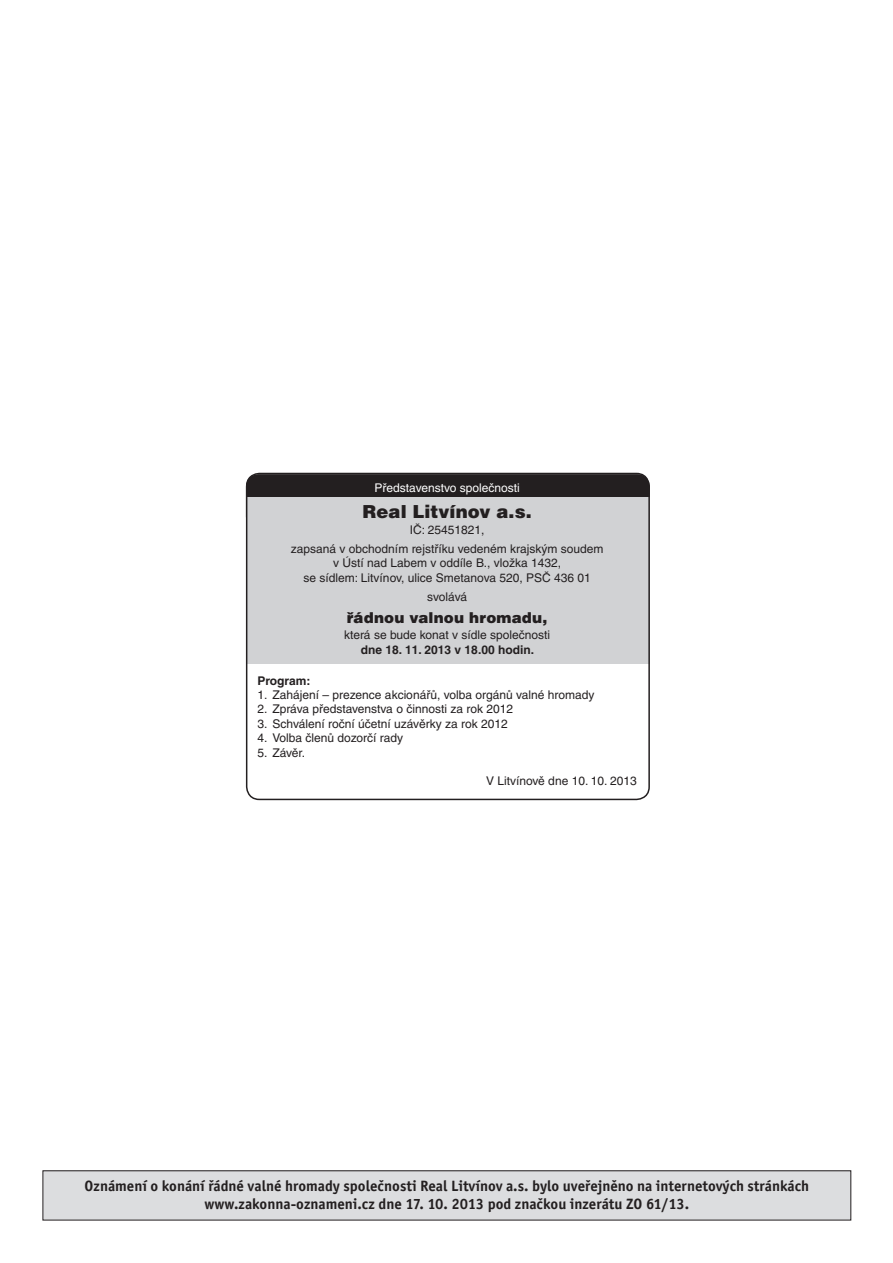
<style>
.page{position:relative;width:893px;height:1263px;background:#fff}
.page>*{position:absolute;margin:0;border:0;box-sizing:border-box;transform-origin:0 0}
.t1{font:900 18px "Helvetica CE";color:#231f20}
.t2{font:700 15px/18px "Officina Sans ITC";color:#231f20;text-align:center}
.t3{font:900 15px "Helvetica CE";letter-spacing:.01em;color:#231f20}
.t4{font:12px/18.6px "Helvetica CE";color:#231f20;text-align:center}
.t5{font:700 12px "Helvetica CE";color:#231f20}
.t6{font:12px "Helvetica CE";color:#fff}
</style>
<div class="page">
<div style="left:246px;top:474px;width:404px;height:55px;background:#231f20;border-radius:13px"></div>
<div style="left:246px;top:497px;width:404px;height:166px;background:#d1d2d4"></div>
<div style="left:43px;top:1171px;width:808px;height:49px;background:#dcdddf"></div>
<div style="left:43px;top:1170px;width:808px;height:50px;border:1px solid #231f20"></div>
<div style="left:246px;top:473px;width:404px;height:327px;border:2px solid #231f20;border-radius:13px"></div>
<p class="t6" style="left:375px;top:481px;width:147px">Představenstvo společnosti</p>
<h1 class="t1" style="left:363px;top:501px;width:171px">Real Litvínov a.s.</h1>
<p class="t4" style="left:291px;top:521px;width:314px">IČ: 25451821,<br>zapsaná v obchodním rejstříku vedeném krajským soudem</p>
<p class="t4" style="left:304px;top:556px;width:289px;line-height:14.4px">v Ústí nad Labem v oddíle B., vložka 1432,<br>se sídlem: Litvínov, ulice Smetanova 520, PSČ 436 01</p>
<p class="t4" style="left:427px;top:587px;width:41px">svolává</p>
<p class="t3" style="left:347px;top:609px;width:202px">řádnou valnou hromadu,</p>
<p class="t4" style="left:344px;top:626px;width:208px">která se bude konat v sídle společnosti</p>
<p class="t5" style="left:361px;top:642px;width:175px">dne 18. 11. 2013 v 18.00 hodin.</p>
<p class="t5" style="left:257px;top:673px;width:55px">Program:</p>
<p class="t4" style="left:257px;top:685px;width:339px">1. Zahájení – prezence akcionářů, volba orgánů valné hromady</p>
<p class="t4" style="left:257px;top:700px;width:257px">2. Zpráva představenstva o činnosti za rok 2012</p>
<p class="t4" style="left:257px;top:714px;width:252px">3. Schválení roční účetní uzávěrky za rok 2012</p>
<p class="t4" style="left:257px;top:729px;width:147px">4. Volba členů dozorčí rady</p>
<p class="t4" style="left:257px;top:743px;width:49px">5. Závěr.</p>
<p class="t4" style="left:486px;top:772px;width:152px">V Litvínově dne 10. 10. 2013</p>
<p class="t2" style="left:85px;top:1176px;width:726px">Oznámení o konání řádné valné hromady společnosti Real Litvínov a.s. bylo uveřejněno na internetových stránkách www.zakonna-oznameni.cz dne 17. 10. 2013 pod značkou inzerátu ZO 61/13.</p>
</div>
